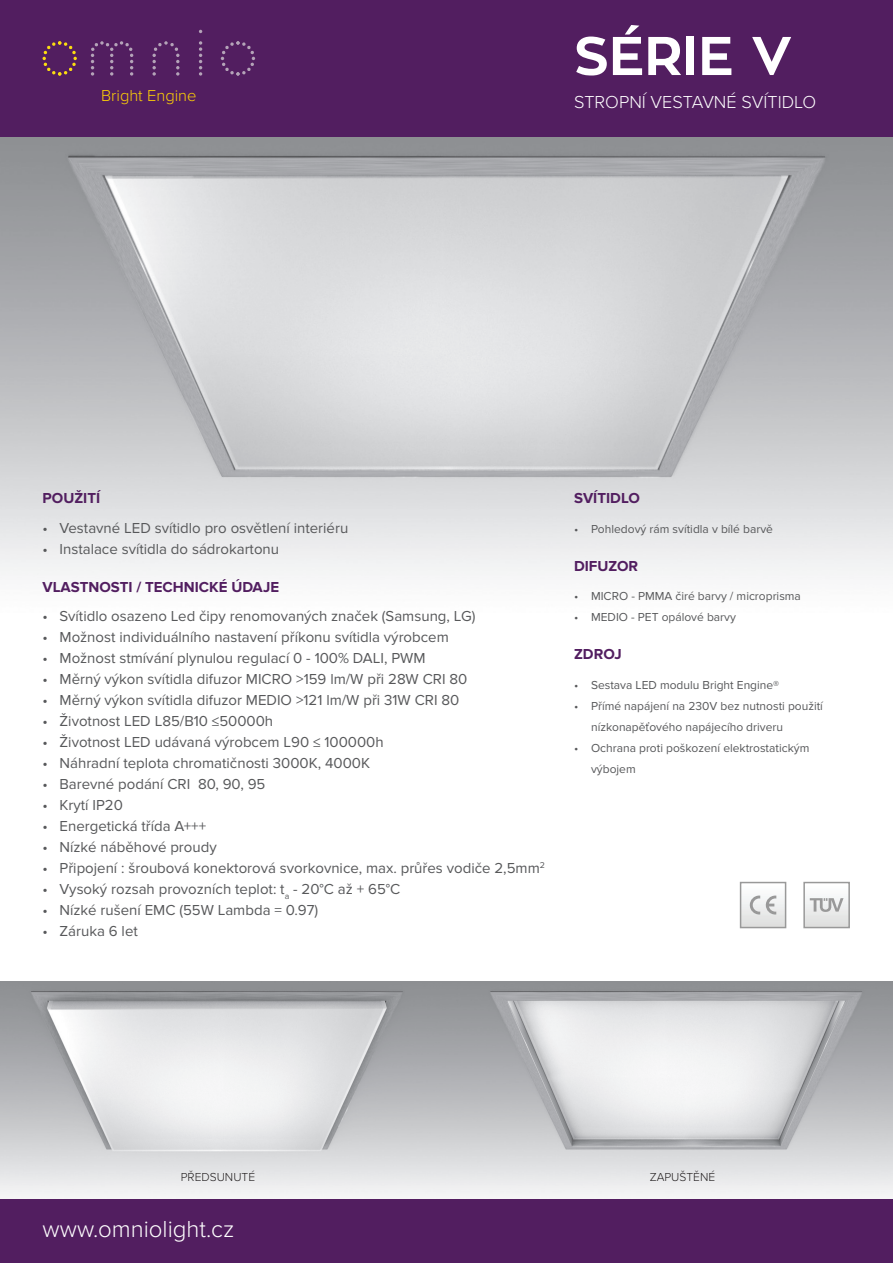
<style>
.page{position:relative;width:893px;height:1263px;background:#fff}
.page>*{position:absolute;margin:0;border:0;box-sizing:border-box;transform-origin:0 0}
.t1{font:700 54px "Zona Pro";color:#fff}
.t2{font:300 24px "Proxima Nova";color:#fff}
.t3{font:300 18px "Proxima Nova";color:#fff}
.t4{font:300 16.5px "Proxima Nova";color:#fed105}
.t5{font:15px "Proxima Nova";color:#57585a}
.t6{font:700 15px "Proxima Nova";color:#521e60}
.t7{font:12px/21px "Proxima Nova";color:#57585a}
.t8{font:300 12px "Proxima Nova";color:#231f20}
</style>
<div class="page">
<img style="left:0;top:981px;width:893px;height:217px">
<img style="left:0;top:136px;width:893px;height:440px">
<div style="left:0;top:0;width:893px;height:136px;background:#521e60"></div>
<svg style="left:199px;top:41px;width:3px;height:35px"></svg>
<svg style="left:221px;top:41px;width:34px;height:35px"></svg>
<svg style="left:43px;top:41px;width:34px;height:35px"></svg>
<svg style="left:152px;top:41px;width:27px;height:35px"></svg>
<svg style="left:91px;top:41px;width:42px;height:35px"></svg>
<svg style="left:743px;top:895px;width:40px;height:30px"></svg>
<div style="left:740px;top:882px;width:46px;height:46px;border:2px solid #999"></div>
<svg style="left:766px;top:895px;width:10px;height:19px"></svg>
<svg style="left:750px;top:895px;width:10px;height:19px"></svg>
<svg style="left:806px;top:898px;width:41px;height:27px"></svg>
<div style="left:803px;top:882px;width:47px;height:46px;border:2px solid #999"></div>
<svg style="left:810px;top:898px;width:33px;height:14px"></svg>
<div style="left:0;top:1199px;width:893px;height:64px;background:#521e60"></div>
<p class="t4" style="left:101px;top:83px;width:97px">Bright Engine</p>
<h1 class="t1" style="left:574px;top:21px;width:220px">SÉRIE V</h1>
<p class="t3" style="left:574px;top:89px;width:244px">STROPNÍ VESTAVNÉ SVÍTIDLO</p>
<p class="t6" style="left:43px;top:490px;width:59px">POUŽITÍ</p>
<p class="t5" style="left:43px;top:519px;width:307px">• Vestavné LED svítidlo pro osvětlení interiéru</p>
<p class="t5" style="left:43px;top:540px;width:238px">• Instalace svítidla do sádrokartonu</p>
<p class="t6" style="left:43px;top:578px;width:238px">VLASTNOSTI / TECHNICKÉ ÚDAJE</p>
<p class="t5" style="left:43px;top:608px;width:434px">• Svítidlo osazeno Led čipy renomovaných značek (Samsung, LG)</p>
<p class="t5" style="left:43px;top:629px;width:408px">• Možnost individuálního nastavení příkonu svítidla výrobcem</p>
<p class="t5" style="left:43px;top:650px;width:384px">• Možnost stmívání plynulou regulací 0 - 100% DALI, PWM</p>
<p class="t5" style="left:43px;top:671px;width:426px">• Měrný výkon svítidla difuzor MICRO &gt;159 lm/W při 28W CRI 80</p>
<p class="t5" style="left:43px;top:692px;width:418px">• Měrný výkon svítidla difuzor MEDIO &gt;121 lm/W při 31W CRI 80</p>
<p class="t5" style="left:43px;top:713px;width:232px">• Životnost LED L85/B10 ≤50000h</p>
<p class="t5" style="left:43px;top:734px;width:343px">• Životnost LED udávaná výrobcem L90 ≤ 100000h</p>
<p class="t5" style="left:43px;top:755px;width:329px">• Náhradní teplota chromatičnosti 3000K, 4000K</p>
<p class="t5" style="left:43px;top:776px;width:224px">• Barevné podání CRI 80, 90, 95</p>
<p class="t5" style="left:43px;top:797px;width:82px">• Krytí IP20</p>
<p class="t5" style="left:43px;top:818px;width:165px">• Energetická třída A+++</p>
<p class="t5" style="left:43px;top:839px;width:176px">• Nízké náběhové proudy</p>
<p class="t5" style="left:43px;top:860px;width:504px">• Připojení : šroubová konektorová svorkovnice, max. průřes vodiče 2,5mm<sup>2</sup></p>
<p class="t5" style="left:43px;top:881px;width:359px">• Vysoký rozsah provozních teplot: t<sub>a</sub> - 20°C až + 65°C</p>
<p class="t5" style="left:43px;top:902px;width:277px">• Nízké rušení EMC (55W Lambda = 0.97)</p>
<p class="t5" style="left:43px;top:923px;width:97px">• Záruka 6 let</p>
<p class="t6" style="left:574px;top:490px;width:67px">SVÍTIDLO</p>
<p class="t7" style="left:574px;top:519px;width:200px">• Pohledový rám svítidla v bílé barvě</p>
<p class="t6" style="left:574px;top:557px;width:66px">DIFUZOR</p>
<p class="t7" style="left:574px;top:586px;width:228px">• MICRO - PMMA čiré barvy / microprisma</p>
<p class="t7" style="left:574px;top:607px;width:163px">• MEDIO - PET opálové barvy</p>
<p class="t6" style="left:574px;top:646px;width:49px">ZDROJ</p>
<p class="t7" style="left:574px;top:675px;width:207px">• Sestava LED modulu Bright Engine®</p>
<p class="t7" style="left:591px;top:696px;width:233px;text-indent:-17px">• Přímé napájení na 230V bez nutnosti použití nízkonapěťového napájecího driveru</p>
<p class="t7" style="left:591px;top:738px;width:220px;text-indent:-17px">• Ochrana proti poškození elektrostatickým výbojem</p>
<p class="t8" style="left:181px;top:1168px;width:76px">PŘEDSUNUTÉ</p>
<p class="t8" style="left:650px;top:1168px;width:67px">ZAPUŠTĚNÉ</p>
<h2 class="t2" style="left:43px;top:1211px;width:193px">www.omniolight.cz</h2>
</div>
